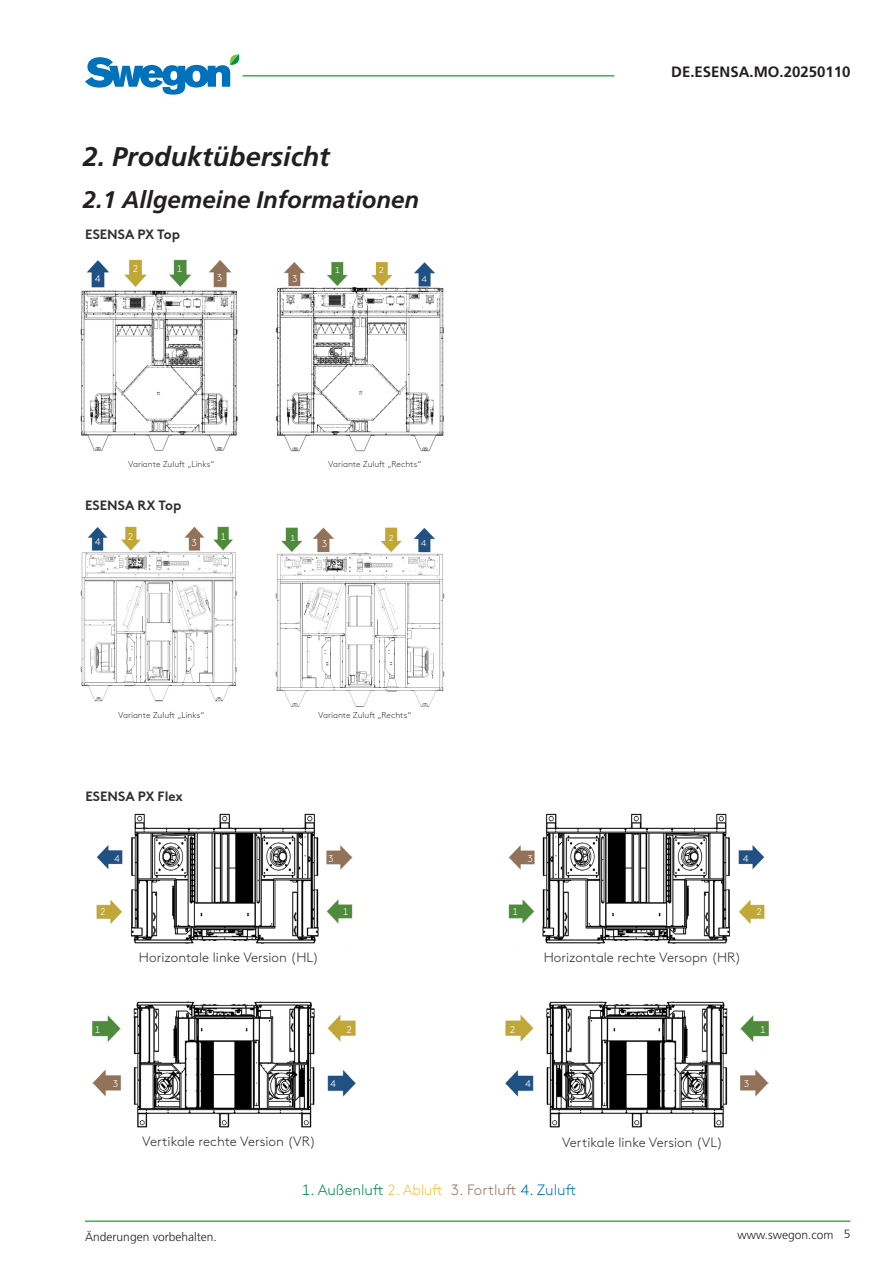
<style>
.page{position:relative;width:893px;height:1263px;background:#fff}
.page>*{position:absolute;margin:0;border:0;box-sizing:border-box;transform-origin:0 0}
.Title_1_Frutiger_18{font:italic 700 27px "Frutiger LT Pro";color:#231f20}
.Title_2_Swegon_Bold_16{font:italic 700 24px "Frutiger LT Pro";color:#231f20}
.Luettelo_numeroilla{font:300 15px "Swegon Brown";color:#008f4d}
.t1{font:700 15px "Frutiger LT Pro";color:#231f20}
.Table_text_light_10_white{font:300 13.5px "Swegon Brown";color:#312f30}
.Title_2_Swegon_Bold_16-2{font:700 13.5px "Swegon Brown";color:#312f30}
.t2{font:300 12px "Frutiger LT Pro";color:#231f20}
.Text_Light_9{font:300 9.9px "Swegon Brown";color:#fff}
.Table_text_light_10_white-2{font:300 8.55px "Swegon Brown";color:#353b40}
.Text_Light_9-2{font:300 8.55px "Swegon Brown";color:#fff;scale:1.11 1}
.s1{color:#f7c23c}
.s2{color:#927765}
.s3{color:#0072bc}
</style>
<div class="page">
<svg style="left:85px;top:54px;width:154px;height:41px"></svg>
<hr style="left:85px;top:1220px;width:765px;height:2px;background:#3ab54a">
<hr style="left:242px;top:75px;width:372px;height:2px;background:#3ab54a">
<img style="left:276px;top:261px;width:168px;height:191px">
<img style="left:80px;top:260px;width:158px;height:191px">
<img style="left:276px;top:528px;width:168px;height:179px">
<img style="left:80px;top:526px;width:157px;height:176px">
<img style="left:508px;top:813px;width:257px;height:131px">
<img style="left:506px;top:1001px;width:263px;height:127px">
<img style="left:96px;top:813px;width:257px;height:131px">
<img style="left:92px;top:1001px;width:263px;height:127px">
<p class="Title_1_Frutiger_18" style="left:83px;top:141px;width:248px">2. Produktübersicht</p>
<p class="Title_2_Swegon_Bold_16" style="left:83px;top:186px;width:338px">2.1 Allgemeine Informationen</p>
<p class="Title_2_Swegon_Bold_16-2" style="left:85px;top:224px;width:96px">ESENSA PX Top</p>
<p class="Text_Light_9" style="left:133px;top:261px;width:7px">2</p>
<p class="Text_Light_9" style="left:177px;top:261px;width:7px">1</p>
<p class="Text_Light_9-2" style="left:335px;top:263px;width:6px">1</p>
<p class="Text_Light_9-2" style="left:379px;top:263px;width:6px">2</p>
<p class="Text_Light_9" style="left:217px;top:271px;width:7px">3</p>
<p class="Text_Light_9" style="left:292px;top:271px;width:7px">3</p>
<p class="Text_Light_9" style="left:95px;top:271px;width:7px">4</p>
<p class="Text_Light_9-2" style="left:422px;top:273px;width:6px">4</p>
<p class="Table_text_light_10_white-2" style="left:128px;top:458px;width:88px">Variante Zuluft „Links“</p>
<p class="Table_text_light_10_white-2" style="left:328px;top:458px;width:95px">Variante Zuluft „Rechts“</p>
<p class="Title_2_Swegon_Bold_16-2" style="left:85px;top:494px;width:98px">ESENSA RX Top</p>
<p class="Text_Light_9" style="left:128px;top:529px;width:7px">2</p>
<p class="Text_Light_9" style="left:220px;top:529px;width:7px">1</p>
<p class="Text_Light_9" style="left:191px;top:535px;width:7px">3</p>
<p class="Text_Light_9" style="left:322px;top:536px;width:7px">3</p>
<p class="Text_Light_9-2" style="left:290px;top:532px;width:6px">1</p>
<p class="Text_Light_9-2" style="left:389px;top:532px;width:6px">2</p>
<p class="Text_Light_9" style="left:95px;top:535px;width:7px">4</p>
<p class="Text_Light_9-2" style="left:421px;top:537px;width:6px">4</p>
<p class="Table_text_light_10_white-2" style="left:118px;top:709px;width:88px">Variante Zuluft „Links“</p>
<p class="Table_text_light_10_white-2" style="left:318px;top:709px;width:95px">Variante Zuluft „Rechts“</p>
<p class="Title_2_Swegon_Bold_16-2" style="left:85px;top:785px;width:99px">ESENSA PX Flex</p>
<p class="t1" style="left:671px;top:63px;width:181px">DE.ESENSA.MO.20250110</p>
<p class="Text_Light_9" style="left:114px;top:851px;width:7px">4</p>
<p class="Text_Light_9" style="left:100px;top:904px;width:7px">2</p>
<p class="Text_Light_9" style="left:328px;top:851px;width:7px">3</p>
<p class="Text_Light_9" style="left:743px;top:851px;width:7px">4</p>
<p class="Text_Light_9" style="left:527px;top:851px;width:7px">3</p>
<p class="Text_Light_9" style="left:343px;top:904px;width:7px">1</p>
<p class="Text_Light_9" style="left:513px;top:904px;width:7px">1</p>
<p class="Text_Light_9" style="left:756px;top:904px;width:7px">2</p>
<p class="Table_text_light_10_white" style="left:139px;top:947px;width:182px">Horizontale linke Version (HL)</p>
<p class="Table_text_light_10_white" style="left:544px;top:947px;width:199px">Horizontale rechte Versopn (HR)</p>
<p class="Text_Light_9" style="left:347px;top:1022px;width:7px">2</p>
<p class="Text_Light_9" style="left:510px;top:1022px;width:7px">2</p>
<p class="Text_Light_9" style="left:95px;top:1022px;width:7px">1</p>
<p class="Text_Light_9" style="left:760px;top:1022px;width:7px">1</p>
<p class="Text_Light_9" style="left:113px;top:1076px;width:7px">3</p>
<p class="Text_Light_9" style="left:744px;top:1076px;width:7px">3</p>
<p class="Text_Light_9" style="left:330px;top:1076px;width:7px">4</p>
<p class="Text_Light_9" style="left:525px;top:1076px;width:7px">4</p>
<p class="Table_text_light_10_white" style="left:142px;top:1131px;width:175px">Vertikale rechte Version (VR)</p>
<p class="Table_text_light_10_white" style="left:562px;top:1132px;width:162px">Vertikale linke Version (VL)</p>
<p class="Luettelo_numeroilla" style="left:302px;top:1178px;width:276px">1. Außenluft <span class="s1">2. Abluft</span> <span class="s2">3. Fortluft</span> <span class="s3">4. Zuluft</span></p>
<p class="t2" style="left:85px;top:1229px;width:133px">Änderungen vorbehalten.</p>
<p class="t2" style="left:738px;top:1227px;width:114px">www.swegon.com 5</p>
</div>
